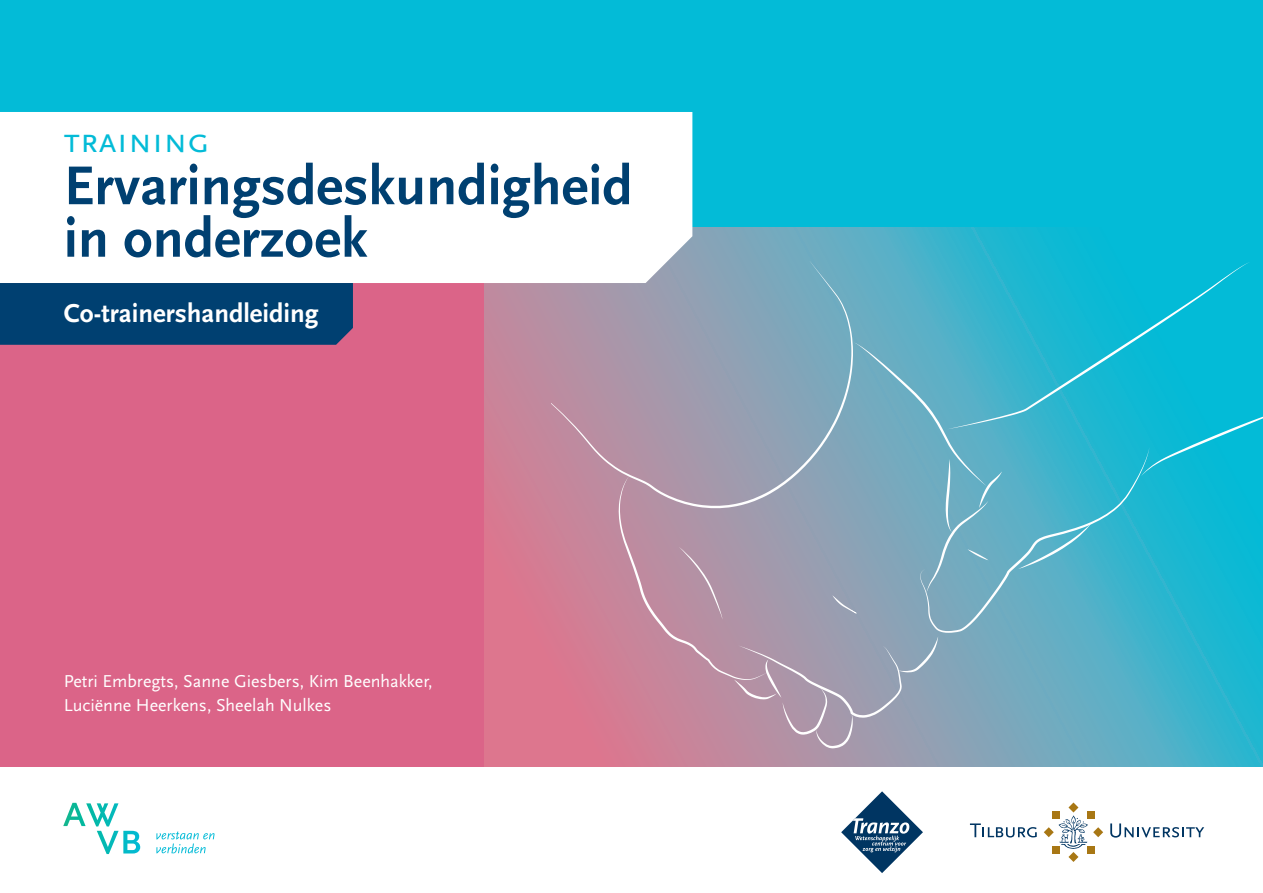
<style>
.page{position:relative;width:1263px;height:893px;background:#fff}
.page>*{position:absolute;margin:0;border:0;box-sizing:border-box;transform-origin:0 0}
.kop_24_26{font:700 57px "Scala Sans Pro";color:#004071}
.kop_24_26-2{font:36px "Scala Sans Caps";color:#03bbd7}
.kop_24_26-3{font:700 27px "Scala Sans Pro";color:#fff}
.kop_24_26-4{font:18px/24px "Scala Sans Pro";color:#fff}
</style>
<div class="page">
<svg style="left:484px;top:227px;width:779px;height:540px;background:#9992a9"></svg>
<svg style="left:552px;top:262px;width:301px;height:247px;background:#9d9aae"></svg>
<svg style="left:947px;top:262px;width:303px;height:80px;background:#17b8d3"></svg>
<svg style="left:618px;top:342px;width:645px;height:406px;background:#6fa8bd"></svg>
<div style="left:0;top:0;width:1263px;height:227px;background:#03bbd7"></div>
<div style="left:0;top:283px;width:484px;height:484px;background:#db6488"></div>
<svg style="left:156px;top:831px;width:58px;height:22px"></svg>
<svg style="left:63px;top:803px;width:77px;height:51px"></svg>
<svg style="left:1044px;top:802px;width:59px;height:60px"></svg>
<svg style="left:970px;top:823px;width:67px;height:14px"></svg>
<svg style="left:1110px;top:823px;width:94px;height:15px"></svg>
<svg style="left:841px;top:791px;width:82px;height:82px"></svg>
<div style="left:0;top:112px;width:692px;height:171px;background:#fff"></div>
<div style="left:0;top:283px;width:353px;height:62px;background:#004071"></div>
<p class="kop_24_26-2" style="left:64px;top:120px;width:148px">training</p>
<p class="kop_24_26" style="left:64px;top:153px;width:570px">Ervaringsdeskundigheid</p>
<p class="kop_24_26" style="left:64px;top:205px;width:305px">in onderzoek</p>
<p class="kop_24_26-3" style="left:64px;top:297px;width:256px">Co-trainershandleiding</p>
<p class="kop_24_26-4" style="left:64px;top:669px;width:370px">Petri Embregts, Sanne Giesbers, Kim Beenhakker,<br>Luciënne Heerkens, Sheelah Nulkes</p>
</div>
